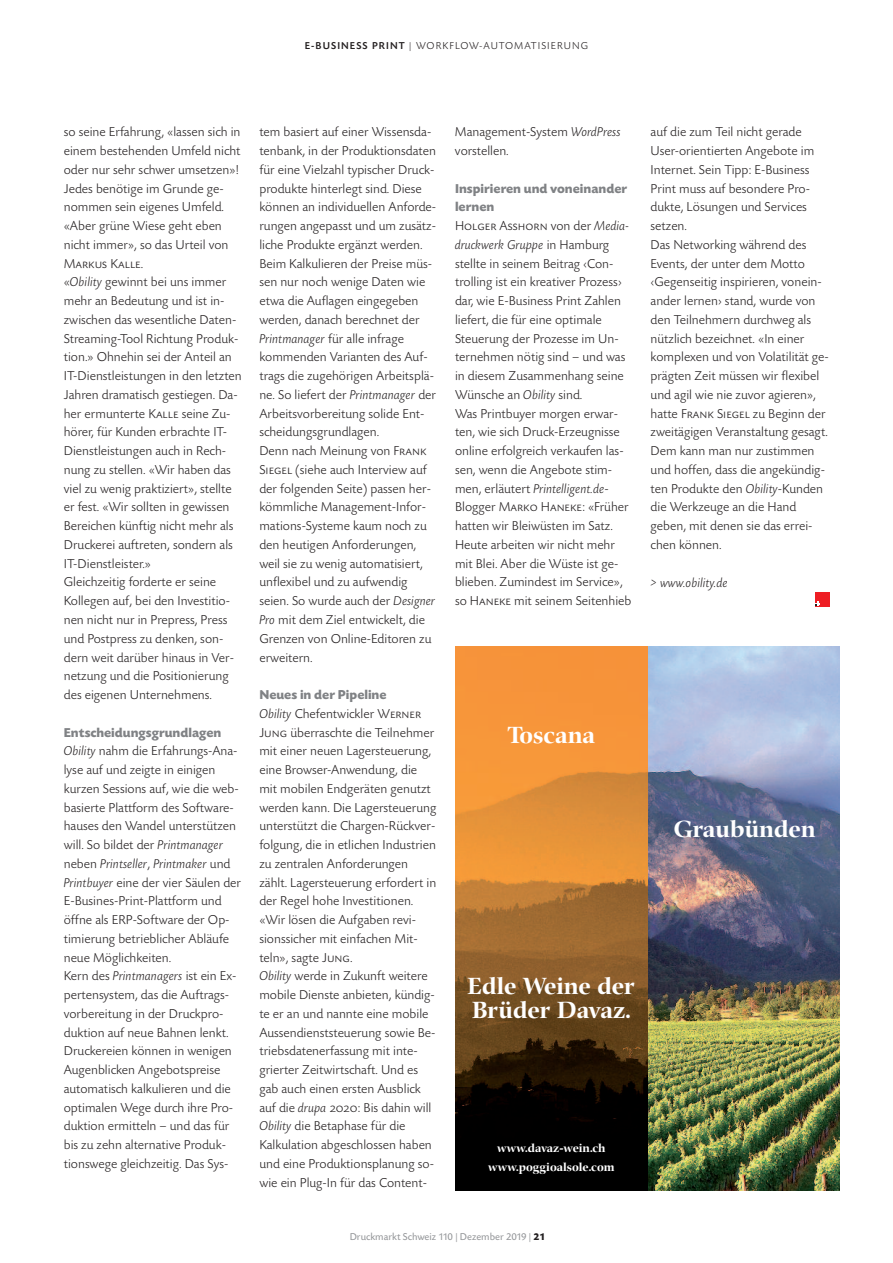
<style>
.page{position:relative;width:893px;height:1263px;background:#fff}
.page>*{position:absolute;margin:0;border:0;box-sizing:border-box;transform-origin:0 0}
.t1{font:700 24.15px/24.2px "Zapf Renais SB";color:#fff}
.t2{font:300 13.5px/18.8px "Today SB";color:#231f20}
.t3{font:13.5px "Today SB Caps Lig";color:#231f20}
.t4{font:700 13.5px/18.8px "Today SB";color:#808285}
.t5{font:italic 300 13.5px "Today SB";color:#231f20}
.t6{font:700 12px/18.9px "Zapf Renais SB";color:#fff;text-align:center}
.t7{font:300 10.5px "Today SB";letter-spacing:.1em;color:#231f20}
.t8{font:10.5px "Today SB";color:#939598}
.s1{font-weight:500}
.s2{font-style:italic}
.s3{font-family:"Today SB Caps Lig";font-weight:400}
.s4{font-weight:700;color:#808285}
.s5{font-family:"Today SB";font-weight:300}
.s6{font-family:"Today SB";font-weight:300;font-style:italic}
.s7{font-weight:700;color:#231f20}
</style>
<div class="page">
<div style="left:815px;top:592px;width:14px;height:14px;background:#ee1e24"></div>
<svg style="left:815px;top:601px;width:5px;height:5px"></svg>
<img style="left:455px;top:646px;width:385px;height:545px">
<p class="t7" style="left:305px;top:40px;width:285px"><span class="s1">E-BUSINESS PRINT</span> | WORKFLOW-AUTOMATISIERUNG</p>
<p class="t2" style="left:64px;top:122px;width:178px">so seine Erfahrung, «lassen sich in einem bestehenden Umfeld nicht oder nur sehr schwer umsetzen»!<br>Jedes benötige im Grunde ge&shy;nommen sein eigenes Umfeld. «Aber grüne Wiese geht eben nicht immer», so das Urteil von</p>
<p class="t3" style="left:64px;top:255px;width:81px">Markus Kalle.</p>
<p class="t2" style="left:64px;top:272px;width:179px">«<span class="s2">Obility</span> gewinnt bei uns immer mehr an Bedeutung und ist in&shy;zwischen das wesentliche Daten-<br>Streaming-Tool Richtung Produk&shy;tion.» Ohnehin sei der Anteil an<br>IT-Dienstleistungen in den letzten<br>Jahren dramatisch gestiegen. Da&shy;her ermunterte <span class="s3">Kalle</span> seine Zu&shy;hörer, für Kunden erbrachte IT-<br>Dienstleistungen auch in Rech&shy;nung zu stellen. «Wir haben das viel zu wenig praktiziert», stellte er fest. «Wir sollten in gewissen<br>Bereichen künftig nicht mehr als<br>Druckerei auftreten, sondern als<br>IT-Dienstleister.»<br>Gleichzeitig forderte er seine<br>Kollegen auf, bei den Investitio&shy;nen nicht nur in Prepress, Press und Postpress zu denken, son&shy;dern weit darüber hinaus in Ver&shy;netzung und die Positionierung des eigenen Unternehmens.</p>
<p class="t2" style="left:64px;top:722px;width:179px"><span class="s4">Entscheidungsgrundlagen<br></span><span class="s2">Obility</span> nahm die Erfahrungs-Ana&shy;lyse auf und zeigte in einigen kurzen Sessions auf, wie die web&shy;basierte Plattform des Software&shy;hauses den Wandel unterstützen will. So bildet der <span class="s2">Printmanager </span>neben <span class="s2">Printseller</span>, <span class="s2">Printmaker</span> und<br><span class="s2">Printbuyer</span> eine der vier Säulen der<br>E-Busines-Print-Plattform und öffne als ERP-Software der Op&shy;timierung betrieblicher Abläufe neue Möglichkeiten.<br>Kern des <span class="s2">Printmanagers</span> ist ein Ex&shy;pertensystem, das die Auftrags&shy;vorbereitung in der Druckpro&shy;duktion auf neue Bahnen lenkt.<br>Druckereien können in wenigen<br>Augenblicken Angebotspreise automatisch kalkulieren und die optimalen Wege durch ihre Pro&shy;duktion ermitteln – und das für bis zu zehn alternative Produk&shy;tionswege gleichzeitig. Das Sys-</p>
<p class="t2" style="left:259px;top:122px;width:178px">tem basiert auf einer Wissensda&shy;tenbank, in der Produktionsdaten für eine Vielzahl typischer Druck&shy;produkte hinterlegt sind. Diese können an individuellen Anforde&shy;rungen angepasst und um zusätz&shy;liche Produkte ergänzt werden.<br>Beim Kalkulieren der Preise müs&shy;sen nur noch wenige Daten wie etwa die Auflagen eingegeben werden, danach berechnet der<br><span class="s2">Printmanager</span> für alle infrage kommenden Varianten des Auf&shy;trags die zugehörigen Arbeitsplä&shy;ne. So liefert der <span class="s2">Printmanager</span> der<br>Arbeitsvorbereitung solide Ent&shy;scheidungsgrundlagen.<br>Denn nach Meinung von <span class="s3">Frank<br>Siegel</span> (siehe auch Interview auf der folgenden Seite) passen her&shy;kömmliche Management-Infor&shy;mations-Systeme kaum noch zu den heutigen Anforderungen, weil sie zu wenig automatisiert, unflexibel und zu aufwendig seien. So wurde auch der <span class="s2">Designer<br>Pro</span> mit dem Ziel entwickelt, die<br>Grenzen von Online-Editoren zu erweitern.</p>
<p class="t2" style="left:259px;top:685px;width:178px"><span class="s4">Neues in der Pipeline<br></span><span class="s2">Obility</span> Chefentwickler <span class="s3">Werner<br>Jung</span> überraschte die Teilnehmer mit einer neuen Lagersteuerung, eine Browser-Anwendung, die mit mobilen Endgeräten genutzt werden kann. Die Lagersteuerung unterstützt die Chargen-Rückver&shy;folgung, die in etlichen Industrien zu zentralen Anforderungen zählt. Lagersteuerung erfordert in der Regel hohe Investitionen. «Wir lösen die Aufgaben revi&shy;sionssicher mit einfachen Mit&shy;teln», sagte <span class="s3">Jung</span>.<br><span class="s2">Obility</span> werde in Zukunft weitere mobile Dienste anbieten, kündig&shy;te er an und nannte eine mobile<br>Aussendienststeuerung sowie Be&shy;triebsdatenerfassung mit inte&shy;grierter Zeitwirtschaft. Und es gab auch einen ersten Ausblick auf die <span class="s2">drupa</span> <span class="s3">2020</span>: Bis dahin will<br><span class="s2">Obility</span> die Betaphase für die<br>Kalkulation abgeschlossen haben und eine Produktionsplanung so&shy;wie ein Plug-In für das Content-</p>
<p class="t2" style="left:455px;top:122px;width:167px">Management-System <span class="s2">WordPress </span>vorstellen.</p>
<p class="t4" style="left:455px;top:179px;width:174px">Inspirieren und voneinander lernen</p>
<p class="t3" style="left:455px;top:218px;width:176px">Holger Asshorn <span class="s5">von der</span> <span class="s6">Media-</span></p>
<p class="t2" style="left:455px;top:235px;width:178px"><span class="s2">druckwerk Gruppe</span> in Hamburg stellte in seinem Beitrag ‹Con&shy;trolling ist ein kreativer Prozess› dar, wie E-Business Print Zahlen liefert, die für eine optimale<br>Steuerung der Prozesse im Un&shy;ternehmen nötig sind – und was in diesem Zusammenhang seine<br>Wünsche an <span class="s2">Obility</span> sind.<br>Was Printbuyer morgen erwar&shy;ten, wie sich Druck-Erzeugnisse online erfolgreich verkaufen las&shy;sen, wenn die Angebote stim&shy;men, erläutert <span class="s2">Printelligent.de</span>-<br>Blogger <span class="s3">Marko Haneke:</span> «Früher hatten wir Bleiwüsten im Satz.<br>Heute arbeiten wir nicht mehr mit Blei. Aber die Wüste ist ge&shy;blieben. Zumindest im Service», so <span class="s3">Haneke</span> mit seinem Seitenhieb</p>
<p class="t2" style="left:651px;top:122px;width:180px">auf die zum Teil nicht gerade<br>User-orientierten Angebote im<br>Internet. Sein Tipp: E-Business<br>Print muss auf besondere Pro&shy;dukte, Lösungen und Services setzen.<br>Das Networking während des<br>Events, der unter dem Motto ‹Gegenseitig inspirieren, vonein&shy;ander lernen› stand, wurde von den Teilnehmern durchweg als nützlich bezeichnet. «In einer komplexen und von Volatilität ge&shy;prägten Zeit müssen wir flexibel und agil wie nie zuvor agieren», hatte <span class="s3">Frank Siegel</span> zu Beginn der zweitägigen Veranstaltung gesagt.<br>Dem kann man nur zustimmen und hoffen, dass die angekündig&shy;ten Produkte den <span class="s2">Obility</span>-Kunden die Werkzeuge an die Hand geben, mit denen sie das errei&shy;chen können.</p>
<p class="t5" style="left:651px;top:574px;width:79px">&gt; www.obility.de</p>
<h1 class="t1" style="left:507px;top:722px;width:89px">Toscana</h1>
<h1 class="t1" style="left:674px;top:816px;width:143px">Graubünden</h1>
<h1 class="t1" style="left:468px;top:974px;width:169px">Edle Weine der<br>Brüder Davaz.</h1>
<p class="t6" style="left:488px;top:1138px;width:128px">www.davaz-wein.ch www.poggioalsole.com</p>
<p class="t8" style="left:350px;top:1230px;width:197px">Druckmarkt Schweiz 110 | Dezember 2019 | <span class="s7">21</span></p>
</div>
